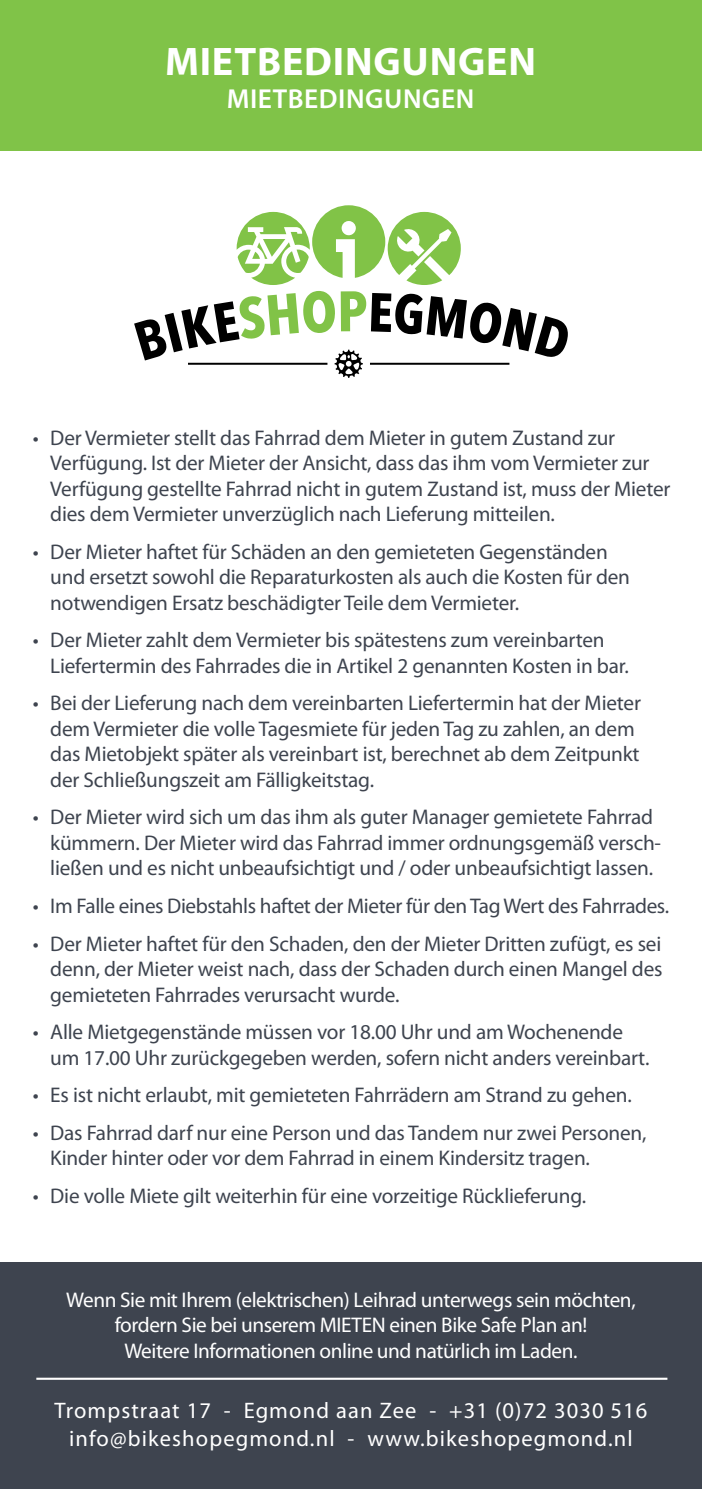
<style>
.page{position:relative;width:702px;height:1489px;background:#fff}
.page>*{position:absolute;margin:0;border:0;box-sizing:border-box;transform-origin:0 0}
.t1{font:700 40px "Myriad Pro";letter-spacing:.02em;color:#fff}
.t2{font:600 27.5px "Myriad Pro";letter-spacing:.02em;color:#fff}
.t3{font:22.5px "Myriad Pro";letter-spacing:.05em;color:#fff}
.t4{font:21.25px/25.5px "Myriad Pro";letter-spacing:-.01em;color:#3e444f}
.t5{font:21.25px/25.5px "Myriad Pro";letter-spacing:-.02em;color:#fff;text-align:center}
</style>
<div class="page">
<div style="left:0;top:0;width:702px;height:151px;background:#80c348"></div>
<svg style="left:134px;top:291px;width:434px;height:87px"></svg>
<svg style="left:236px;top:205px;width:225px;height:80px"></svg>
<div style="left:0;top:1261px;width:702px;height:227px;background:#3e444f"></div>
<hr style="left:36px;top:1377px;width:631px;height:2px;background:#fff">
<p class="t1" style="left:165px;top:35px;width:372px">MIETBEDINGUNGEN</p>
<p class="t2" style="left:227px;top:81px;width:249px">MIETBEDINGUNGEN</p>
<p class="t4" style="left:50px;top:424px;width:621px;text-indent:-18px">• Der Vermieter stellt das Fahrrad dem Mieter in gutem Zustand zur Verfügung. Ist der Mieter der Ansicht, dass das ihm vom Vermieter zur Verfügung gestellte Fahrrad nicht in gutem Zustand ist, muss der Mieter dies dem Vermieter unverzüglich nach Lieferung mitteilen.</p>
<p class="t4" style="left:50px;top:538px;width:581px;text-indent:-18px">• Der Mieter haftet für Schäden an den gemieteten Gegenständen und ersetzt sowohl die Reparaturkosten als auch die Kosten für den notwendigen Ersatz beschädigter Teile dem Vermieter.</p>
<p class="t4" style="left:50px;top:627px;width:580px;text-indent:-18px">• Der Mieter zahlt dem Vermieter bis spätestens zum vereinbarten<br>Liefertermin des Fahrrades die in Artikel 2 genannten Kosten in bar.</p>
<p class="t4" style="left:50px;top:690px;width:592px;text-indent:-18px">• Bei der Lieferung nach dem vereinbarten Liefertermin hat der Mieter dem Vermieter die volle Tagesmiete für jeden Tag zu zahlen, an dem das Mietobjekt später als vereinbart ist, berechnet ab dem Zeitpunkt der Schließungszeit am Fälligkeitstag.</p>
<p class="t4" style="left:50px;top:804px;width:612px;text-indent:-18px">• Der Mieter wird sich um das ihm als guter Manager gemietete Fahrrad kümmern. Der Mieter wird das Fahrrad immer ordnungsgemäß versch&shy;ließen und es nicht unbeaufsichtigt und / oder unbeaufsichtigt lassen.</p>
<p class="t4" style="left:33px;top:892px;width:637px">• Im Falle eines Diebstahls haftet der Mieter für den Tag Wert des Fahrrades.</p>
<p class="t4" style="left:50px;top:930px;width:613px;text-align:justify;text-indent:-18px">• Der Mieter haftet für den Schaden, den der Mieter Dritten zufügt, es sei denn, der Mieter weist nach, dass der Schaden durch einen Mangel des gemieteten Fahrrades verursacht wurde.</p>
<p class="t4" style="left:50px;top:1018px;width:600px;text-indent:-18px">• Alle Mietgegenstände müssen vor 18.00 Uhr und am Wochenende um 17.00 Uhr zurückgegeben werden, sofern nicht anders vereinbart.</p>
<p class="t4" style="left:33px;top:1081px;width:600px">• Es ist nicht erlaubt, mit gemieteten Fahrrädern am Strand zu gehen.</p>
<p class="t4" style="left:50px;top:1119px;width:597px;text-indent:-18px">• Das Fahrrad darf nur eine Person und das Tandem nur zwei Personen,<br>Kinder hinter oder vor dem Fahrrad in einem Kindersitz tragen.</p>
<p class="t4" style="left:33px;top:1182px;width:554px">• Die volle Miete gilt weiterhin für eine vorzeitige Rücklieferung.</p>
<p class="t5" style="left:66px;top:1286px;width:571px">Wenn Sie mit Ihrem (elektrischen) Leihrad unterwegs sein möchten, fordern Sie bei unserem MIETEN einen Bike Safe Plan an!<br>Weitere Informationen online und natürlich im Laden.</p>
<p class="t3" style="left:54px;top:1396px;width:594px">Trompstraat 17 - Egmond aan Zee - +31 (0)72 3030 516</p>
<p class="t3" style="left:69px;top:1423px;width:565px">info@bikeshopegmond.nl - www.bikeshopegmond.nl</p>
</div>
